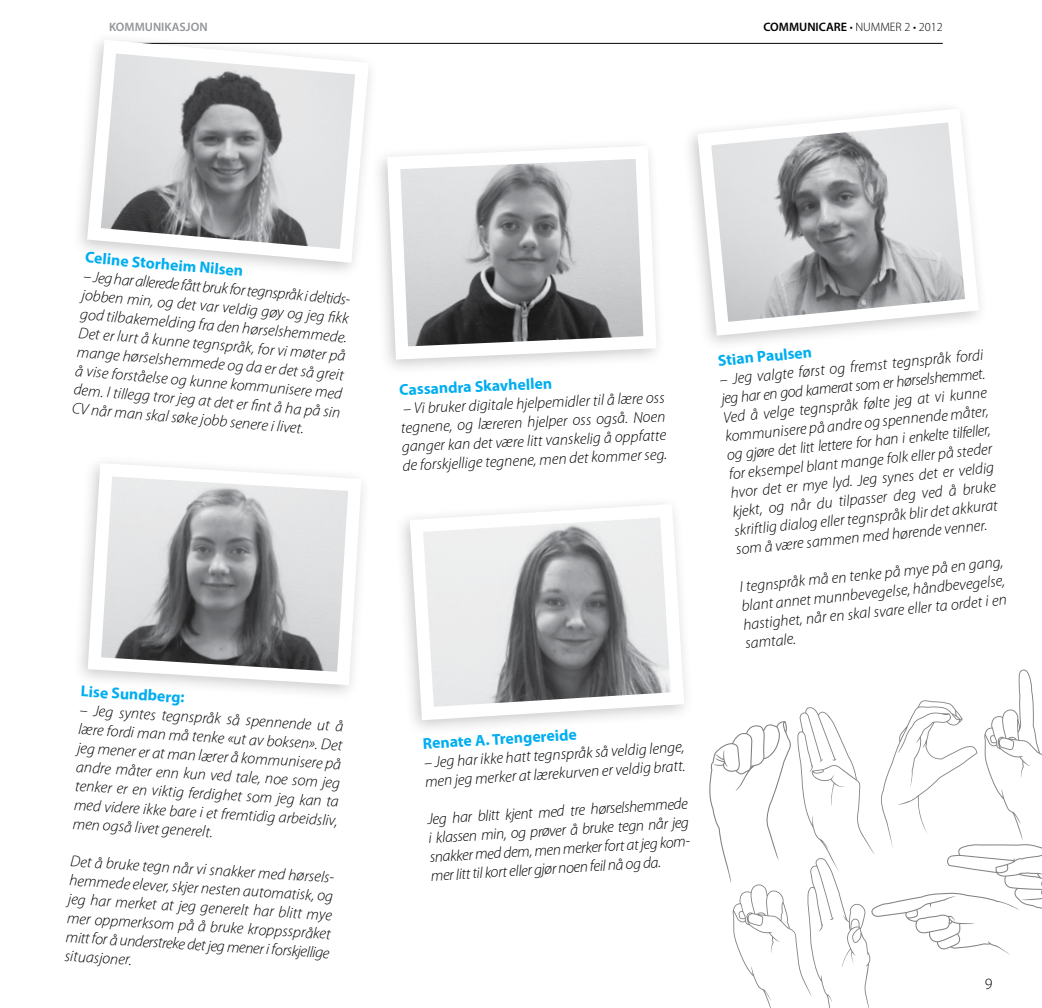
<style>
.page{position:relative;width:1042px;height:1008px;background:#fff}
.page>*{position:absolute;margin:0;border:0;box-sizing:border-box;transform-origin:0 0}
.t1{font:italic 300 15.75px/18.9px "Myriad Pro";color:#000;text-align:justify}
.t2{font:700 15.75px "Myriad Pro";color:#00aeef}
.t3{font:300 15.75px "Myriad Pro";color:#000}
.t4{font:300 12.25px "Myriad Pro";color:#000}
.t5{font:600 12.25px "Myriad Pro";color:#939598}
.s1{font-weight:600}
</style>
<div class="page">
<svg style="left:709px;top:669px;width:333px;height:338px"></svg>
<hr style="left:109px;top:43px;width:834px;height:1px;background:#000">
<svg style="left:81px;top:462px;width:283px;height:229px"></svg>
<svg style="left:380px;top:145px;width:279px;height:221px"></svg>
<svg style="left:690px;top:109px;width:290px;height:233px"></svg>
<svg style="left:80px;top:40px;width:296px;height:229px"></svg>
<svg style="left:403px;top:503px;width:283px;height:223px"></svg>
<p class="t5" style="left:109px;top:20px;width:100px">KOMMUNIKASJON</p>
<p class="t4" style="left:763px;top:21px;width:181px"><span class="s1">COMMUNICARE</span> • NUMMER 2 • 2012</p>
<p class="t2" style="left:86px;top:248px;width:160px;rotate:5deg">Celine Storheim Nilsen</p>
<p class="t1" style="left:84px;top:267px;width:272px;text-align:left;rotate:5deg">– Jeg har allerede fått bruk for tegnspråk i deltids&shy;jobben min, og det var veldig gøy og jeg fi kk god tilbakemelding fra den hørselshemmede.<br>Det er lurt å kunne tegnspråk, for vi møter på mange hørselshemmede og da er det så greit å vise forståelse og kunne kommunisere med dem. I tillegg tror jeg at det er fi nt å ha på sin CV når man skal søke jobb senere i livet.</p>
<p class="t2" style="left:81px;top:682px;width:105px;rotate:3deg">Lise Sundberg:</p>
<p class="t1" style="left:79px;top:701px;width:267px;rotate:3deg">– Jeg syntes tegnspråk så spennende ut å lære fordi man må tenke «ut av boksen». Det jeg mener er at man lærer å kommunisere på andre måter enn kun ved tale, noe som jeg tenker er en viktig ferdighet som jeg kan ta med videre ikke bare i et fremtidig arbeidsliv, men også livet generelt.</p>
<p class="t1" style="left:70px;top:852px;width:266px;rotate:3deg">Det å bruke tegn når vi snakker med hørsels&shy;hemmede elever, skjer nesten automatisk, og jeg har merket at jeg generelt har blitt mye mer oppmerksom på å bruke kroppsspråket mitt for å understreke det jeg mener i forskjellige situasjoner.</p>
<p class="t2" style="left:399px;top:381px;width:154px;rotate:-3deg">Cassandra Skavhellen</p>
<p class="t1" style="left:399px;top:400px;width:266px;rotate:-3deg">– Vi bruker digitale hjelpemidler til å lære oss tegnene, og læreren hjelper oss også. Noen ganger kan det være litt vanskelig å oppfatte de forskjellige tegnene, men det kommer seg.</p>
<p class="t2" style="left:717px;top:351px;width:96px;rotate:-5deg">Stian Paulsen</p>
<p class="t1" style="left:719px;top:369px;width:267px;rotate:-5deg">– Jeg valgte først og fremst tegnspråk fordi jeg har en god kamerat som er hørselshemmet.<br>Ved å velge tegnspråk følte jeg at vi kunne kommunisere på andre og spennende måter, og gjøre det litt lettere for han i enkelte tilfeller, for eksempel blant mange folk eller på steder hvor det er mye lyd. Jeg synes det er veldig kjekt, og når du tilpasser deg ved å bruke skriftlig dialog eller tegnspråk blir det akkurat som å være sammen med hørende venner.</p>
<p class="t1" style="left:739px;top:576px;width:266px;rotate:-5deg">I tegnspråk må en tenke på mye på en gang, blant annet munnbevegelse, håndbevegelse, hastighet, når en skal svare eller ta ordet i en samtale.</p>
<p class="t2" style="left:422px;top:733px;width:156px;rotate:-3deg">Renate A. Trengereide</p>
<p class="t1" style="left:423px;top:752px;width:262px;rotate:-3deg">– Jeg har ikke hatt tegnspråk så veldig lenge, men jeg merker at lærekurven er veldig bratt.</p>
<p class="t1" style="left:427px;top:808px;width:266px;text-align:left;rotate:-3deg">Jeg har blitt kjent med tre hørselshemmede i klassen min, og prøver å bruke tegn når jeg snakker med dem, men merker fort at jeg kom&shy;mer litt til kort eller gjør noen feil nå og da.</p>
<p class="t3" style="left:984px;top:974px;width:9px">9</p>
</div>
